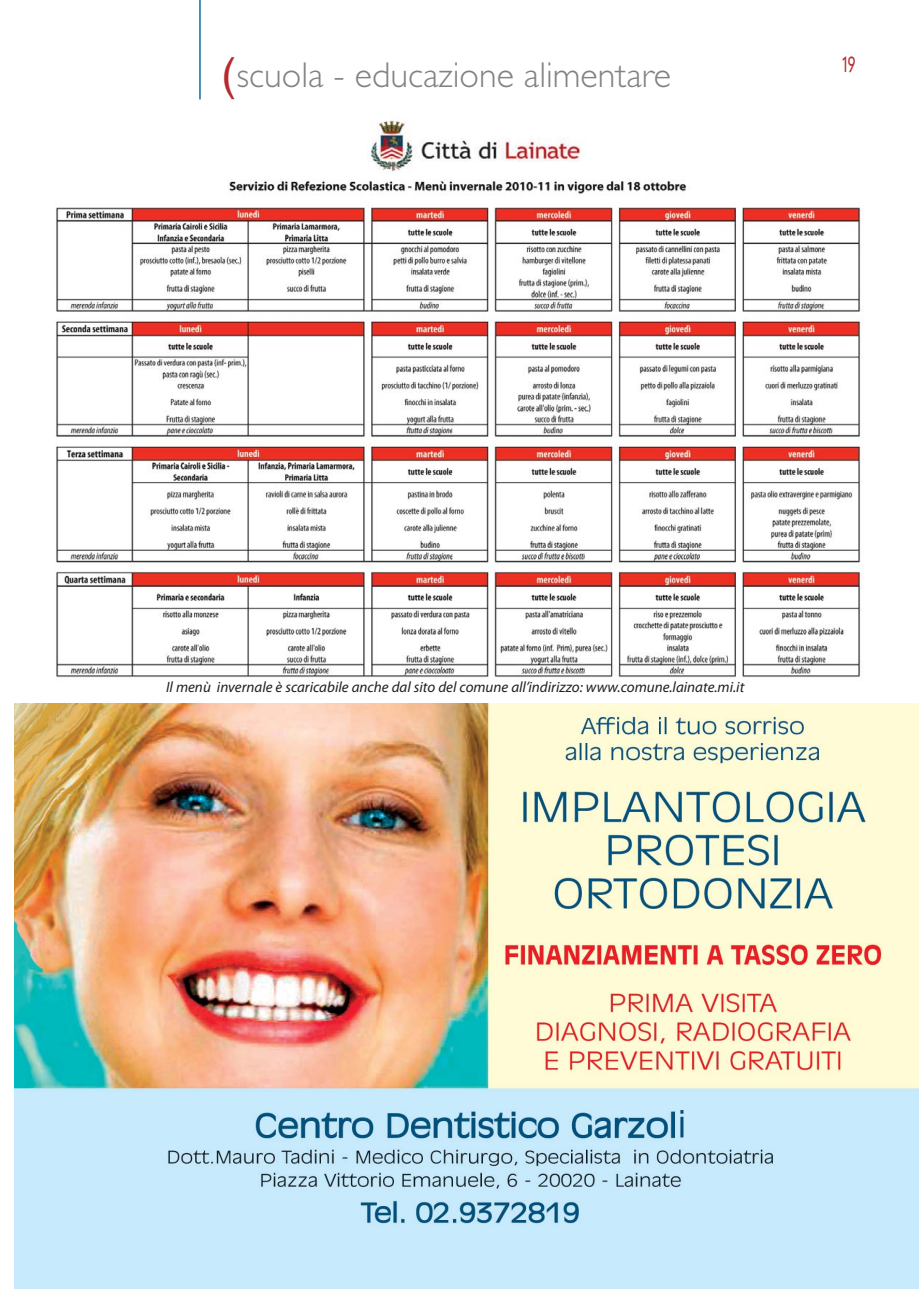
<style>
.page{position:relative;width:919px;height:1289px;background:#fff}
.page>*{position:absolute;margin:0;border:0;box-sizing:border-box;transform-origin:0 0}
.t1{font:300 36px "Gill Sans";color:#808285}
.t2{font:300 21px "DIN Neuzeit Grotesk";color:#b8292f;scale:.7 1}
.t3{font:italic 15px "Myriad Pro";color:#231f20}
.s1{font-family:"Helvetica";font-weight:400;font-size:45px;color:#b8292f}
</style>
<div class="page">
<hr style="left:199px;top:0;width:2px;height:99px;background:#09719f">
<img style="left:14px;top:703px;width:904px;height:585px">
<img style="left:56px;top:120px;width:807px;height:558px">
<h1 class="t1" style="left:221px;top:62px;width:451px"><span class="s1">(</span>scuola - educazione alimentare</h1>
<h2 class="t2" style="left:841px;top:56px;width:21px">19</h2>
<p class="t3" style="left:166px;top:681px;width:579px">Il menù invernale è scaricabile anche dal sito del comune all’indirizzo: www.comune.lainate.mi.it</p>
</div>
